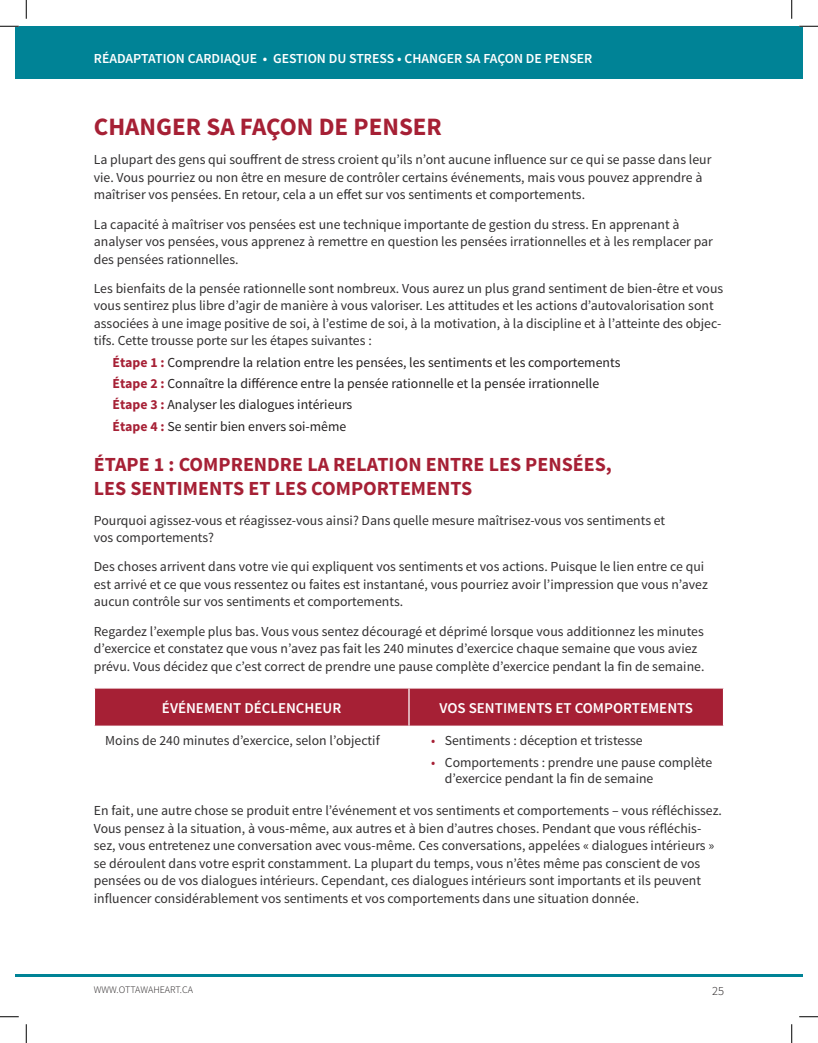
<style>
.page{position:relative;width:818px;height:1043px;background:#fff}
.page>*{position:absolute;margin:0;border:0;box-sizing:border-box;transform-origin:0 0}
.Section{font:700 25px "Source Sans Pro";color:#a62035}
.t1{font:700 20px/24px "Source Sans Pro";color:#a62035}
.Column_Titles{font:600 15px "Source Sans Pro";color:#fff}
.Body{font:13.75px/17.5px "Source Sans Pro";color:#312f30}
.List_Paragraph{font:13.75px "Source Sans Pro";color:#231f20}
.t2{font:600 13.75px "Source Sans Pro";color:#fff}
.Table_Text{font:13.75px "Source Sans Pro";color:#312f30}
.t3{font:300 12.5px "Source Sans Pro";color:#231f20}
.t4{font:300 10px "Source Sans Pro";color:#231f20}
.s1{font-weight:700;color:#a62035}
.s2{color:#a62035}
</style>
<div class="page">
<div style="left:15px;top:26px;width:787px;height:53px;background:#008396"></div>
<hr style="left:15px;top:973px;width:787px;height:3px;background:#008396">
<div style="left:95px;top:688px;width:627px;height:37px;background:#a62035"></div>
<hr style="left:408px;top:688px;width:1px;height:37px;background:#fff">
<svg style="left:0;top:25px;width:19px;height:2px"></svg>
<svg style="left:799px;top:25px;width:19px;height:2px"></svg>
<svg style="left:0;top:1016px;width:19px;height:1px"></svg>
<svg style="left:799px;top:1016px;width:19px;height:1px"></svg>
<svg style="left:25px;top:0;width:2px;height:19px"></svg>
<svg style="left:25px;top:1024px;width:2px;height:18px"></svg>
<svg style="left:791px;top:0;width:1px;height:19px"></svg>
<svg style="left:791px;top:1024px;width:1px;height:18px"></svg>
<p class="t2" style="left:94px;top:50px;width:328px">RÉADAPTATION CARDIAQUE • GESTION DU STRESS • CHANGER</p>
<p class="t2" style="left:465px;top:50px;width:89px">SAFAÇON DEPENSER</p>
<p class="Section" style="left:94px;top:111px;width:350px">CHANGER SA FAÇON DE PENSER</p>
<p class="Body" style="left:94px;top:151px;width:619px">La plupart des gens qui souffrent de stress croient qu’ils n’ont aucune influence sur ce qui se passe dans leur vie. Vous pourriez ou non être en mesure de contrôler certains événements, mais vous pouvez apprendre à maîtriser vos pensées. En retour, cela a un effet sur vos sentiments et comportements.</p>
<p class="Body" style="left:94px;top:215px;width:620px">La capacité à maîtriser vos pensées est une technique importante de gestion du stress. En apprenant à analyser vos pensées, vous apprenez à remettre en question les pensées irrationnelles et à les remplacer par des pensées rationnelles.</p>
<p class="Body" style="left:94px;top:280px;width:631px">Les bienfaits de la pensée rationnelle sont nombreux. Vous aurez un plus grand sentiment de bien-être et vous vous sentirez plus libre d’agir de manière à vous valoriser. Les attitudes et les actions d’autovalorisation sont associées à une image positive de soi, à l’estime de soi, à la motivation, à la discipline et à l’atteinte des objec&shy;tifs. Cette trousse porte sur les étapes suivantes :</p>
<p class="List_Paragraph" style="left:112px;top:353px;width:509px"><span class="s1">Étape 1 :</span> Comprendre la relation entre les pensées, les sentiments et les comportements</p>
<p class="List_Paragraph" style="left:112px;top:375px;width:488px"><span class="s1">Étape 2 :</span> Connaître la différence entre la pensée rationnelle et la pensée irrationnelle</p>
<p class="List_Paragraph" style="left:112px;top:396px;width:241px"><span class="s1">Étape 3 :</span> Analyser les dialogues intérieurs</p>
<p class="List_Paragraph" style="left:112px;top:417px;width:235px"><span class="s1">Étape 4 :</span> Se sentir bien envers soi-même</p>
<h1 class="t1" style="left:94px;top:453px;width:519px">ÉTAPE 1 : COMPRENDRE LA RELATION ENTRE LES PENSÉES,<br>LES SENTIMENTS ET LES COMPORTEMENTS</h1>
<p class="Body" style="left:94px;top:511px;width:573px">Pourquoi agissez-vous et réagissez-vous ainsi? Dans quelle mesure maîtrisez-vous vos sentiments et vos comportements?</p>
<p class="Body" style="left:94px;top:558px;width:615px">Des choses arrivent dans votre vie qui expliquent vos sentiments et vos actions. Puisque le lien entre ce qui est arrivé et ce que vous ressentez ou faites est instantané, vous pourriez avoir l’impression que vous n’avez aucun contrôle sur vos sentiments et comportements.</p>
<p class="Body" style="left:94px;top:622px;width:612px">Regardez l’exemple plus bas. Vous vous sentez découragé et déprimé lorsque vous additionnez les minutes d’exercice et constatez que vous n’avez pas fait les 240 minutes d’exercice chaque semaine que vous aviez prévu. Vous décidez que c’est correct de prendre une pause complète d’exercice pendant la fin de semaine.</p>
<p class="Column_Titles" style="left:162px;top:698px;width:181px">ÉVÉNEM ENT DÉCLENCHEUR</p>
<p class="Column_Titles" style="left:439px;top:698px;width:255px">VOS SENTIM ENTS ET COM PORTEM ENTS</p>
<p class="Table_Text" style="left:105px;top:731px;width:276px">Moins de 240 minutes d’exercice, selon l’objectif</p>
<p class="Body" style="left:431px;top:731px;width:213px"><span class="s2">•</span> Sentiments : déception et tristesse</p>
<p class="Body" style="left:445px;top:754px;width:269px;line-height:16.5px;text-indent:-14px"><span class="s2">•</span> Comportements : prendre une pause complète d’exercice pendant la fin de semaine</p>
<p class="Body" style="left:94px;top:802px;width:629px">En fait, une autre chose se produit entre l’événement et vos sentiments et comportements – vous réfléchissez.<br>Vous pensez à la situation, à vous-même, aux autres et à bien d’autres choses. Pendant que vous réfléchis&shy;sez, vous entretenez une conversation avec vous-même. Ces conversations, appelées « dialogues intérieurs » se déroulent dans votre esprit constamment. La plupart du temps, vous n’êtes même pas conscient de vos pensées ou de vos dialogues intérieurs. Cependant, ces dialogues intérieurs sont importants et ils peuvent influencer considérablement vos sentiments et vos comportements dans une situation donnée.</p>
<p class="t4" style="left:94px;top:983px;width:101px">WWW.OTTAWAHEART.CA</p>
<p class="t3" style="left:712px;top:983px;width:13px">25</p>
</div>
